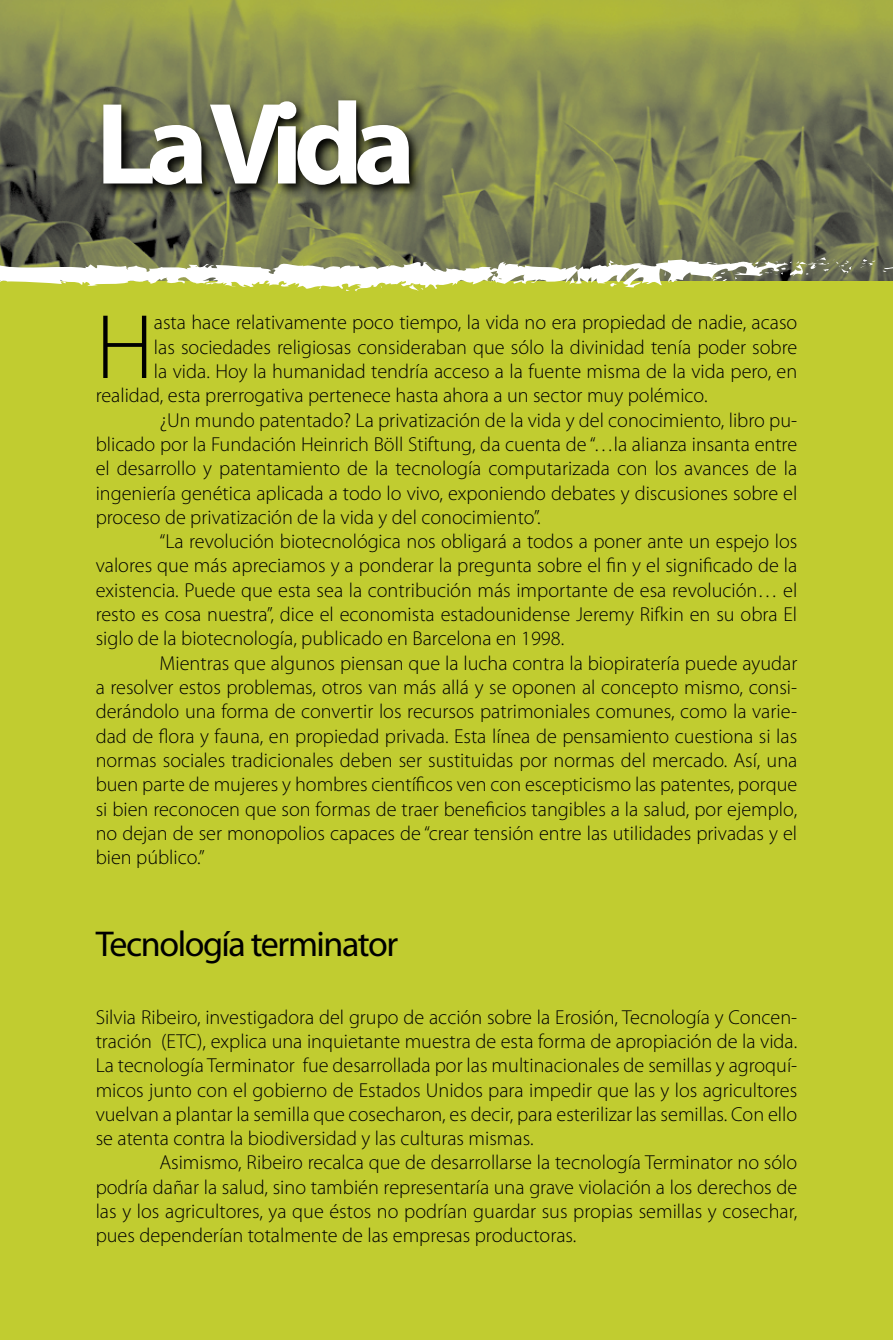
<style>
.page{position:relative;width:893px;height:1340px;background:#fff}
.page>*{position:absolute;margin:0;border:0;box-sizing:border-box;transform-origin:0 0}
.t1{font:700 117px "Myriad Pro";letter-spacing:-.08em;color:#fff}
.t2{font:300 92.25px "Myriad Pro";color:#000}
.t3{font:36px "Myriad Pro";letter-spacing:-.04em;color:#000}
.t4{font:300 20.25px/24.3px "Myriad Pro";color:#000;text-align:justify}
</style>
<div class="page">
<div style="left:0;top:0;width:893px;height:1339px;background:#c1cc30"></div>
<img style="left:0;top:0;width:893px;height:281px">
<svg style="left:883px;top:266px;width:10px;height:6px"></svg>
<svg style="left:860px;top:259px;width:17px;height:8px"></svg>
<svg style="left:0;top:257px;width:852px;height:34px"></svg>
<svg style="left:98px;top:94px;width:326px;height:105px;background:#4a4c33"></svg>
<h1 class="t1" style="left:96px;top:68px;width:321px">La Vida</h1>
<h2 class="t2" style="left:96px;top:292px;width:60px">H</h2>
<p class="t4" style="left:154px;top:310px;width:645px">asta hace relativamente poco tiempo, la vida no era propiedad de nadie, acaso</p>
<p class="t4" style="left:154px;top:334px;width:645px">las sociedades religiosas consideraban que sólo la divinidad tenía poder sobre</p>
<p class="t4" style="left:154px;top:359px;width:645px">la vida. Hoy la humanidad tendría acceso a la fuente misma de la vida pero, en</p>
<p class="t4" style="left:96px;top:383px;width:613px">realidad, esta prerrogativa pertenece hasta ahora a un sector muy polémico.</p>
<p class="t4" style="left:159px;top:407px;width:639px">¿Un mundo patentado? La privatización de la vida y del conocimiento, libro pu-</p>
<p class="t4" style="left:96px;top:432px;width:703px">blicado por la Fundación Heinrich Böll Stiftung, da cuenta de “…la alianza insanta entre</p>
<p class="t4" style="left:96px;top:456px;width:703px">el desarrollo y patentamiento de la tecnología computarizada con los avances de la</p>
<p class="t4" style="left:96px;top:480px;width:703px">ingeniería genética aplicada a todo lo vivo, exponiendo debates y discusiones sobre el</p>
<p class="t4" style="left:96px;top:505px;width:446px">proceso de privatización de la vida y del conocimiento”.</p>
<p class="t4" style="left:159px;top:529px;width:639px">“La revolución biotecnológica nos obligará a todos a poner ante un espejo los</p>
<p class="t4" style="left:96px;top:553px;width:703px">valores que más apreciamos y a ponderar la pregunta sobre el fin y el significado de la</p>
<p class="t4" style="left:96px;top:577px;width:703px">existencia. Puede que esta sea la contribución más importante de esa revolución… el</p>
<p class="t4" style="left:96px;top:602px;width:703px">resto es cosa nuestra”, dice el economista estadounidense Jeremy Rifkin en su obra El</p>
<p class="t4" style="left:96px;top:626px;width:470px">siglo de la biotecnología, publicado en Barcelona en 1998.</p>
<p class="t4" style="left:159px;top:650px;width:639px">Mientras que algunos piensan que la lucha contra la biopiratería puede ayudar</p>
<p class="t4" style="left:96px;top:675px;width:703px">a resolver estos problemas, otros van más allá y se oponen al concepto mismo, consi-</p>
<p class="t4" style="left:96px;top:699px;width:703px">derándolo una forma de convertir los recursos patrimoniales comunes, como la varie-</p>
<p class="t4" style="left:96px;top:723px;width:703px">dad de flora y fauna, en propiedad privada. Esta línea de pensamiento cuestiona si las</p>
<p class="t4" style="left:96px;top:748px;width:703px">normas sociales tradicionales deben ser sustituidas por normas del mercado. Así, una</p>
<p class="t4" style="left:96px;top:772px;width:703px">buen parte de mujeres y hombres científicos ven con escepticismo las patentes, porque</p>
<p class="t4" style="left:96px;top:796px;width:703px">si bien reconocen que son formas de traer beneficios tangibles a la salud, por ejemplo,</p>
<p class="t4" style="left:96px;top:820px;width:703px">no dejan de ser monopolios capaces de “crear tensión entre las utilidades privadas y el</p>
<p class="t4" style="left:96px;top:845px;width:110px">bien público.”</p>
<h3 class="t3" style="left:96px;top:921px;width:304px">Tecnología terminator</h3>
<p class="t4" style="left:96px;top:1004px;width:703px">Silvia Ribeiro, investigadora del grupo de acción sobre la Erosión, Tecnología y Concen&shy;tración (ETC), explica una inquietante muestra de esta forma de apropiación de la vida.<br>La tecnología Terminator fue desarrollada por las multinacionales de semillas y agroquí&shy;micos junto con el gobierno de Estados Unidos para impedir que las y los agricultores vuelvan a plantar la semilla que cosecharon, es decir, para esterilizar las semillas. Con ello se atenta contra la biodiversidad y las culturas mismas.</p>
<p class="t4" style="left:96px;top:1150px;width:703px;text-indent:64px">Asimismo, Ribeiro recalca que de desarrollarse la tecnología Terminator no sólo podría dañar la salud, sino también representaría una grave violación a los derechos de las y los agricultores, ya que éstos no podrían guardar sus propias semillas y cosechar, pues dependerían totalmente de las empresas productoras.</p>
</div>
